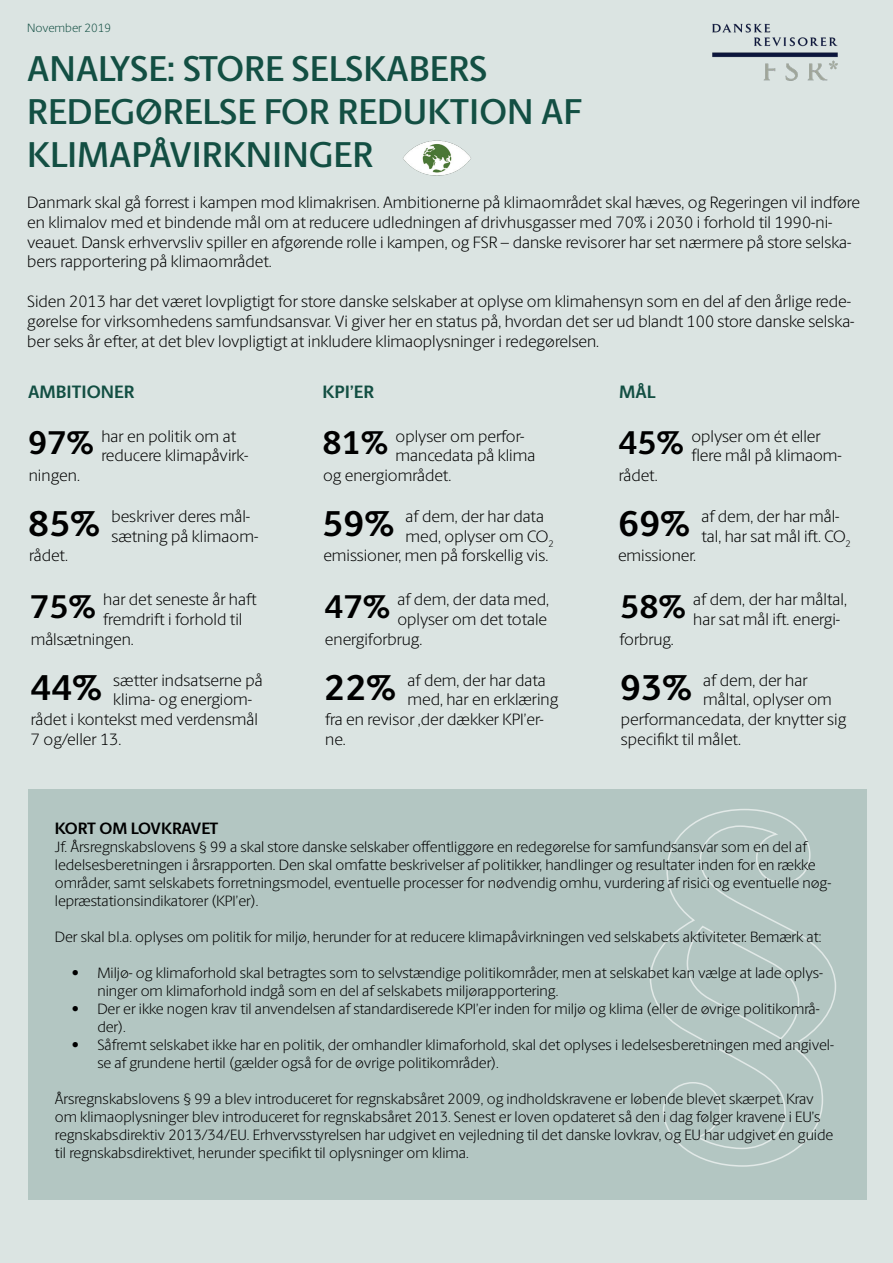
<style>
.page{position:relative;width:893px;height:1263px;background:#dbe4e2}
.page>*{position:absolute;margin:0;border:0;box-sizing:border-box;transform-origin:0 0}
.t1{font:600 36px/43.2px "Berling Sans";color:#134f43}
.t2{font:700 33px "Berling Sans";color:#000}
.t3{font:700 18px "Berling Sans";color:#134f43}
.t4{font:300 16.5px/19.8px "Berling Sans";color:#000}
.t5{font:700 16.5px "Berling Sans";letter-spacing:-.025em;color:#000}
.t6{font:300 15px/18px "Berling Sans";color:#000}
.t7{font:300 12px "Berling Sans";color:#134f43}
.s1{font-weight:700;font-size:36px}
.s2{font-weight:700;font-size:33px}
</style>
<div class="page">
<div style="left:28px;top:789px;width:838px;height:410px;background:#b3c6c2"></div>
<svg style="left:649px;top:809px;width:187px;height:358px"></svg>
<img style="left:403px;top:140px;width:68px;height:36px">
<p class="t7" style="left:27px;top:21px;width:85px">November 2019</p>
<h1 class="t1" style="left:27px;top:47px;width:556px">ANALYSE: STORE SELSKABERS<br>REDEGØRELSE FOR REDUKTION AF<br>KLIMAPÅVIRKNINGER</h1>
<p class="t4" style="left:27px;top:192px;width:834px">Danmark skal gå forrest i kampen mod klimakrisen. Ambitionerne på klimaområdet skal hæves, og Regeringen vil indføre en klimalov med et bindende mål om at reducere udledningen af drivhusgasser med 70% i 2030 i forhold til 1990-ni&shy;veauet. Dansk erhvervsliv spiller en afgørende rolle i kampen, og FSR – danske revisorer har set nærmere på store selska&shy;bers rapportering på klimaområdet.</p>
<p class="t4" style="left:27px;top:291px;width:829px">Siden 2013 har det været lovpligtigt for store danske selskaber at oplyse om klimahensyn som en del af den årlige rede&shy;gørelse for virksomhedens samfundsansvar. Vi giver her en status på, hvordan det ser ud blandt 100 store danske selska&shy;ber seks år efter, at det blev lovpligtigt at inkludere klimaoplysninger i redegørelsen.</p>
<p class="t3" style="left:28px;top:381px;width:108px">AMBITIONER</p>
<p class="t4" style="left:101px;top:426px;width:148px">har en politik om at reducere klimapåvirk-</p>
<p class="t4" style="left:29px;top:465px;width:53px">ningen.</p>
<p class="t3" style="left:619px;top:381px;width:38px">MÅL</p>
<p class="t3" style="left:322px;top:381px;width:53px">KPI’ER</p>
<p class="t4" style="left:396px;top:426px;width:130px">oplyser om perfor-</p>
<p class="t4" style="left:396px;top:445px;width:141px">mancedata på klima</p>
<p class="t4" style="left:323px;top:465px;width:130px">og energiområdet.</p>
<p class="t4" style="left:691px;top:426px;width:152px">oplyser om ét eller flere mål på klimaom-</p>
<h2 class="t2" style="left:28px;top:422px;width:67px">97%</h2>
<h2 class="t2" style="left:322px;top:422px;width:67px">81%</h2>
<h2 class="t2" style="left:618px;top:422px;width:67px">45%</h2>
<p class="t4" style="left:619px;top:465px;width:40px">rådet.</p>
<p class="t4" style="left:28px;top:506px;width:223px"><span class="s1">85%</span> beskriver deres mål-</p>
<p class="t4" style="left:111px;top:526px;width:148px">sætning på klimaom-</p>
<p class="t4" style="left:29px;top:545px;width:40px">rådet.</p>
<p class="t4" style="left:322px;top:506px;width:223px"><span class="s1">59%</span> af dem, der har data</p>
<p class="t4" style="left:406px;top:526px;width:150px">med, oplyser om CO<sub>2</sub></p>
<p class="t4" style="left:323px;top:545px;width:227px">emissioner, men på forskellig vis.</p>
<p class="t4" style="left:618px;top:506px;width:223px"><span class="s1">69%</span> af dem, der har mål-</p>
<p class="t4" style="left:701px;top:526px;width:151px">tal, har sat mål ift. CO<sub>2</sub></p>
<p class="t4" style="left:618px;top:545px;width:80px">emissioner.</p>
<p class="t4" style="left:30px;top:590px;width:228px"><span class="s2">75%</span> har det seneste år haft</p>
<p class="t4" style="left:103px;top:609px;width:141px">fremdrift i forhold til</p>
<p class="t4" style="left:31px;top:629px;width:105px">målsætningen.</p>
<p class="t4" style="left:324px;top:590px;width:226px"><span class="s2">47%</span> af dem, der data med,</p>
<p class="t4" style="left:397px;top:609px;width:151px">oplyser om det totale</p>
<p class="t4" style="left:325px;top:629px;width:99px">energiforbrug.</p>
<p class="t4" style="left:620px;top:590px;width:228px"><span class="s2">58%</span> af dem, der har måltal,</p>
<p class="t4" style="left:693px;top:609px;width:148px">har sat mål ift. energi-</p>
<p class="t4" style="left:620px;top:629px;width:56px">forbrug.</p>
<p class="t4" style="left:30px;top:670px;width:234px"><span class="s1">44%</span> sætter indsatserne på</p>
<p class="t4" style="left:113px;top:690px;width:140px">klima- og energiom-</p>
<p class="t4" style="left:31px;top:709px;width:228px">rådet i kontekst med verdensmål</p>
<p class="t4" style="left:31px;top:729px;width:92px">7 og/eller 13.</p>
<p class="t4" style="left:324px;top:670px;width:223px"><span class="s1">22%</span> af dem, der har data</p>
<p class="t4" style="left:407px;top:690px;width:152px">med, har en erklæring</p>
<p class="t4" style="left:325px;top:709px;width:220px">fra en revisor ,der dækker KPI’er-</p>
<p class="t4" style="left:325px;top:729px;width:22px">ne.</p>
<p class="t4" style="left:620px;top:670px;width:189px"><span class="s1">93%</span> af dem, der har</p>
<p class="t4" style="left:703px;top:690px;width:130px">måltal, oplyser om</p>
<p class="t4" style="left:621px;top:709px;width:227px">performancedata, der knytter sig</p>
<p class="t4" style="left:621px;top:729px;width:121px">specifikt til målet.</p>
<p class="t5" style="left:55px;top:818px;width:165px">KORT OM LOVKRAVET</p>
<p class="t6" style="left:55px;top:837px;width:778px">Jf. Årsregnskabslovens § 99 a skal store danske selskaber offentliggøre en redegørelse for samfundsansvar som en del af ledelsesberetningen i årsrapporten. Den skal omfatte beskrivelser af politikker, handlinger og resultater inden for en række områder, samt selskabets forretningsmodel, eventuelle processer for nødvendig omhu, vurdering af risici og eventuelle nøg&shy;lepræstationsindikatorer (KPI’er).</p>
<p class="t6" style="left:55px;top:927px;width:768px">Der skal bl.a. oplyses om politik for miljø, herunder for at reducere klimapåvirkningen ved selskabets aktiviteter. Bemærk at:</p>
<p class="t6" style="left:97px;top:963px;width:727px;text-indent:-26px">• Miljø- og klimaforhold skal betragtes som to selvstændige politikområder, men at selskabet kan vælge at lade oplys&shy;ninger om klimaforhold indgå som en del af selskabets miljørapportering.</p>
<p class="t6" style="left:97px;top:999px;width:724px;text-indent:-26px">• Der er ikke nogen krav til anvendelsen af standardiserede KPI’er inden for miljø og klima (eller de øvrige politikområ&shy;der).</p>
<p class="t6" style="left:97px;top:1035px;width:738px;text-indent:-26px">• Såfremt selskabet ikke har en politik, der omhandler klimaforhold, skal det oplyses i ledelsesberetningen med angivel&shy;se af grundene hertil (gælder også for de øvrige politikområder).</p>
<p class="t6" style="left:55px;top:1089px;width:780px">Årsregnskabslovens § 99 a blev introduceret for regnskabsåret 2009, og indholdskravene er løbende blevet skærpet. Krav om klimaoplysninger blev introduceret for regnskabsåret 2013. Senest er loven opdateret så den i dag følger kravene i EU’s regnskabsdirektiv 2013/34/EU. Erhvervsstyrelsen har udgivet en vejledning til det danske lovkrav, og EU har udgivet en guide til regnskabsdirektivet, herunder specifikt til oplysninger om klima.</p>
</div>
